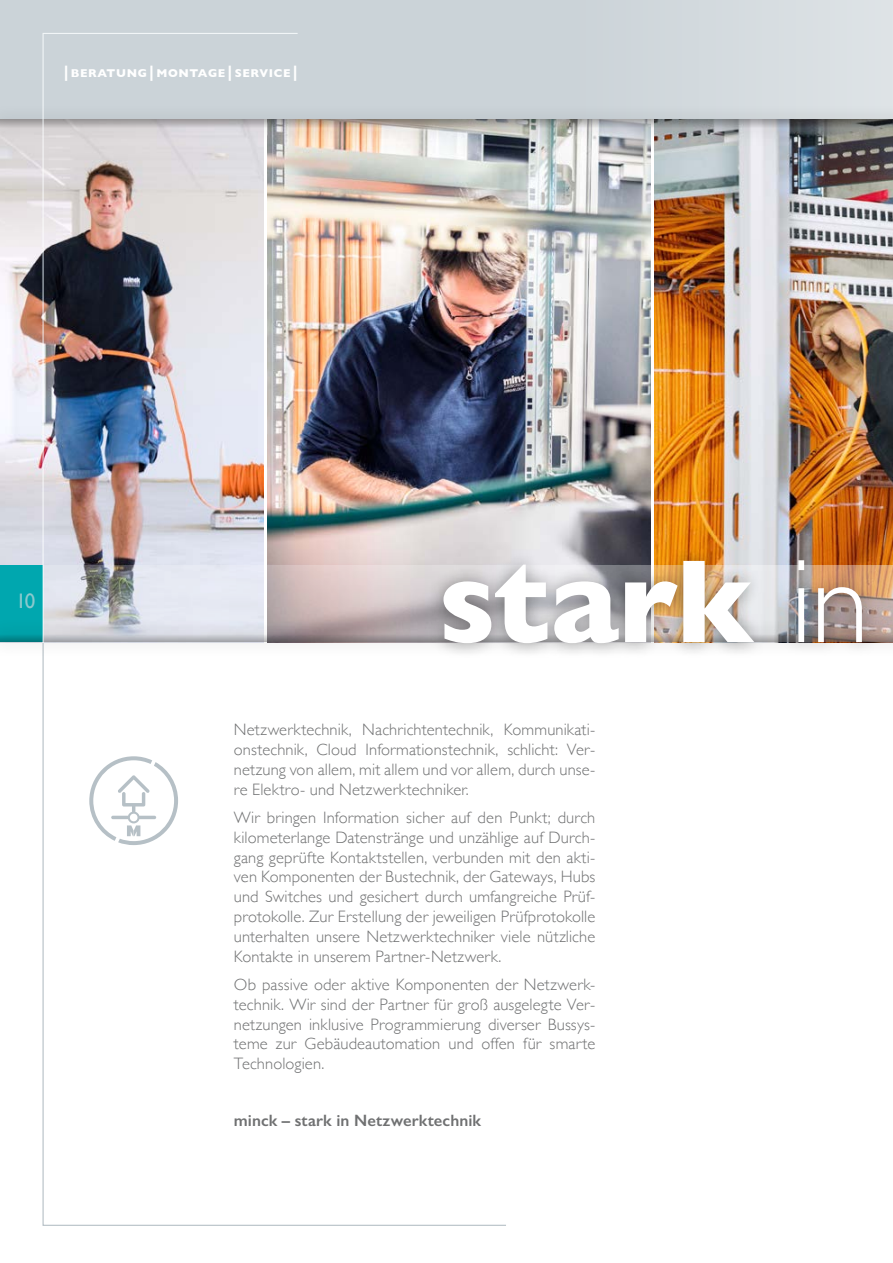
<style>
.page{position:relative;width:893px;height:1263px;background:#fff}
.page>*{position:absolute;margin:0;border:0;box-sizing:border-box;transform-origin:0 0}
.t1{font:700 120px "Gill Sans";letter-spacing:-.005em;color:#fff}
.t2{font:21px "Gill Sans";color:#8ac9cd}
.t3{font:300 16.5px/19.8px "Gill Sans";letter-spacing:.01em;color:#707172;text-align:justify}
.t4{font:600 16.5px "Gill Sans";letter-spacing:.01em;color:#707172}
.t5{font:700 11.55px "Gill Sans";letter-spacing:.055em;color:#fff}
.s1{font-size:16.5px}
.s2{font-weight:300}
</style>
<div class="page">
<div style="left:0;top:0;width:893px;height:119px;background:#cbd3d8"></div>
<img style="left:507px;top:144px;width:144px;height:400px">
<img style="left:655px;top:144px;width:238px;height:400px">
<img style="left:0;top:144px;width:42px;height:422px">
<div style="left:0;top:566px;width:43px;height:76px;background:#00a7af"></div>
<div style="left:0;top:617px;width:893px;height:42px;background:#000;opacity:.12"></div>
<svg style="left:0;top:634px;width:42px;height:8px"></svg>
<div style="left:0;top:102px;width:893px;height:42px;background:#000;opacity:.12"></div>
<svg style="left:0;top:119px;width:893px;height:9px;background:#8d8f90"></svg>
<img style="left:42px;top:33px;width:465px;height:1193px">
<svg style="left:89px;top:756px;width:89px;height:89px"></svg>
<div style="left:427px;top:544px;width:466px;height:115px;background:#000;opacity:.4"></div>
<p class="t5" style="left:64px;top:64px;width:235px"><span class="s1">|</span> BERATUNG <span class="s1">|</span> MONTAGE <span class="s1">|</span> SERVICE <span class="s1">|</span></p>
<p class="t2" style="left:16px;top:588px;width:21px">10</p>
<h1 class="t1" style="left:438px;top:506px;width:433px">stark <span class="s2">in</span></h1>
<p class="t3" style="left:234px;top:719px;width:363px">Netzwerktechnik, Nachrichtentechnik, Kommunikati&shy;onstechnik, Cloud Informationstechnik, schlicht: Ver&shy;netzung von allem, mit allem und vor allem, durch unse&shy;re Elektro- und Netzwerktechniker.</p>
<p class="t3" style="left:234px;top:807px;width:363px">Wir bringen Information sicher auf den Punkt; durch kilometerlange Datenstränge und unzählige auf Durch&shy;gang geprüfte Kontaktstellen, verbunden mit den akti&shy;ven Komponenten der Bustechnik, der Gateways, Hubs und Switches und gesichert durch umfangreiche Prüf&shy;protokolle. Zur Erstellung der jeweiligen Prüfprotokolle unterhalten unsere Netzwerktechniker viele nützliche Kontakte in unserem Partner-Netzwerk.</p>
<p class="t3" style="left:234px;top:974px;width:363px">Ob passive oder aktive Komponenten der Netzwerk&shy;technik. Wir sind der Partner für groß ausgelegte Ver&shy;netzungen inklusive Programmierung diverser Bussys&shy;teme zur Gebäudeautomation und offen für smarte Technologien.</p>
<p class="t4" style="left:234px;top:1110px;width:249px">minck – stark in Netzwerktechnik</p>
</div>
